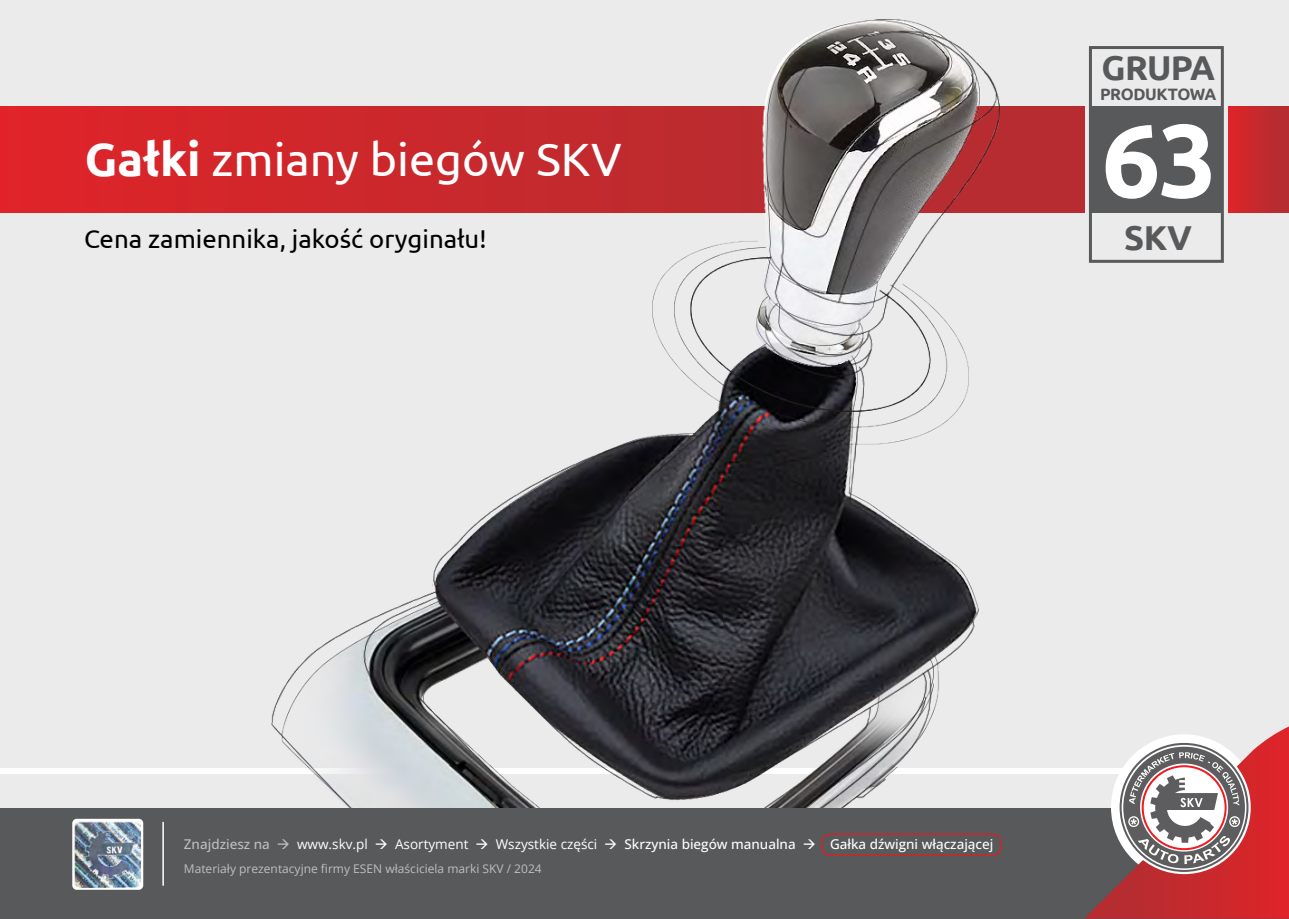
<style>
.page{position:relative;width:1289px;height:919px;background:#fff}
.page>*{position:absolute;margin:0;border:0;box-sizing:border-box;transform-origin:0 0}
.t1{font:700 103.5px "Ubuntu";color:#fff}
.t2{font:46.65px "Ubuntu";color:#fff}
.t3{font:700 34.5px "Ubuntu";letter-spacing:-.02em;color:#58595b}
.t4{font:25.65px "Ubuntu";color:#000}
.t5{font:700 16.5px "Ubuntu";letter-spacing:-.02em;color:#58595b}
.t6{font:500 13.5px "Open Sans";color:#fff}
.t7{font:12px "Open Sans";color:#bcbec0}
.s1{font-weight:700}
.s2{color:#bcbec0}
.s3{font-weight:400}
</style>
<div class="page">
<div style="left:0;top:774px;width:1288px;height:144px;background:#ebebec"></div>
<div style="left:0;top:0;width:1288px;height:767px;background:#ebebec"></div>
<svg style="left:1px;top:106px;width:1083px;height:107px;background:#d3262b"></svg>
<img style="left:259px;top:19px;width:769px;height:789px">
<div style="left:1088px;top:46px;width:135px;height:217px;background:#ebebec;border:3px solid #58595b"></div>
<div style="left:1227px;top:106px;width:61px;height:107px;background:linear-gradient(to right,#de2429,#af2e31)"></div>
<div style="left:1089px;top:106px;width:133px;height:107px;background:#58595b"></div>
<div style="left:0;top:808px;width:1288px;height:110px;background:#58595b"></div>
<div style="left:821px;top:833px;width:180px;height:23px;border:1px solid #d2232a;border-radius:9px"></div>
<hr style="left:162px;top:821px;width:2px;height:64px;background:#fff">
<svg style="left:1084px;top:727px;width:204px;height:191px"></svg>
<svg style="left:72px;top:818px;width:71px;height:71px"></svg>
<img style="left:75px;top:821px;width:66px;height:66px">
<h2 class="t2" style="left:85px;top:131px;width:538px"><span class="s1">Gałki</span> zmiany biegów SKV</h2>
<h3 class="t4" style="left:84px;top:223px;width:404px">Cena zamiennika, jakość oryginału!</h3>
<h3 class="t3" style="left:1101px;top:47px;width:115px">GRUPA</h3>
<p class="t5" style="left:1099px;top:84px;width:118px">PRODUKTOWA</p>
<h1 class="t1" style="left:1101px;top:98px;width:117px">63</h1>
<h3 class="t3" style="left:1124px;top:217px;width:69px">SKV</h3>
<p class="t6" style="left:184px;top:834px;width:811px"><span class="s2">Znajdziesz na</span> <span class="s2">→</span> <span class="s3">www.skv.pl</span> → <span class="s3">Asortyment</span> → <span class="s3">Wszystkie części</span> → Skrzynia biegów manualna → Gałka dźwigni włączającej</p>
<p class="t7" style="left:184px;top:860px;width:359px">Materiały prezentacyjne firmy ESEN właściciela marki SKV / 2024</p>
</div>
